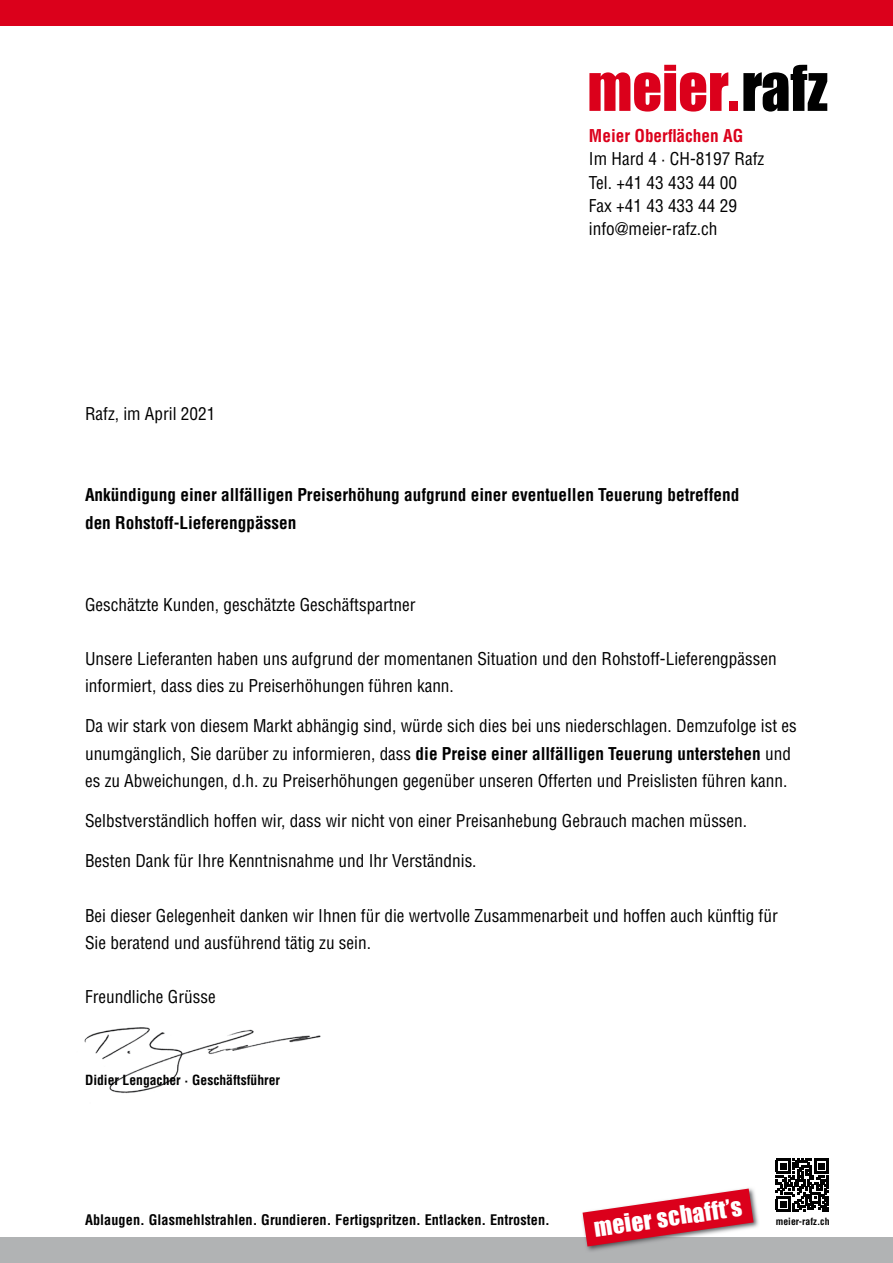
<style>
.page{position:relative;width:893px;height:1263px;background:#fff}
.page>*{position:absolute;margin:0;border:0;box-sizing:border-box;transform-origin:0 0}
.t1{font:23.25px "Impact";color:#fff}
.t2{font:condensed 17.25px/27.3px "Helvetica LT Std";color:#000}
.t3{font:700 condensed 17.25px/27.3px "Helvetica LT Std";color:#000}
.t4{font:700 condensed 17.25px "Helvetica LT Std";color:#db001b}
.t5{font:700 condensed 14.25px "Helvetica LT Std";letter-spacing:.005em;color:#000}
.t6{font:700 condensed 13.65px "Helvetica LT Std";color:#000}
.t7{font:700 condensed 9.75px "Helvetica LT Std";letter-spacing:.005em;color:#000}
.s1{font-weight:700}
</style>
<div class="page">
<img style="left:84px;top:1027px;width:237px;height:67px">
<div style="left:0;top:0;width:893px;height:26px;background:#db001b"></div>
<svg style="left:589px;top:65px;width:139px;height:47px"></svg>
<div style="left:729px;top:101px;width:8px;height:10px;background:#db001b"></div>
<svg style="left:743px;top:65px;width:84px;height:47px"></svg>
<div style="left:0;top:1237px;width:893px;height:26px;background:#b1b3b4"></div>
<svg style="left:776px;top:1158px;width:53px;height:54px"></svg>
<img style="left:582px;top:1192px;width:177px;height:59px">
<svg style="left:583px;top:1188px;width:171px;height:58px"></svg>
<p class="t2" style="left:85px;top:400px;width:132px">Rafz, im April 2021</p>
<p class="t4" style="left:589px;top:125px;width:156px">Meier Oberflächen AG</p>
<p class="t2" style="left:589px;top:147px;width:177px;line-height:23.2px">Im Hard 4 · CH-8197 Rafz<br>Tel. +41 43 433 44 00<br>Fax +41 43 433 44 29 info@meier-rafz.ch</p>
<p class="t3" style="left:85px;top:481px;width:656px">Ankündigung einer allfälligen Preiserhöhung aufgrund einer eventuellen Teuerung betreffend den Rohstoff-Lieferengpässen</p>
<p class="t2" style="left:85px;top:590px;width:332px">Geschätzte Kunden, geschätzte Geschäftspartner</p>
<p class="t2" style="left:85px;top:645px;width:693px">Unsere Lieferanten haben uns aufgrund der momentanen Situation und den Rohstoff-Lieferengpässen informiert, dass dies zu Preiserhöhungen führen kann.</p>
<p class="t2" style="left:85px;top:712px;width:713px">Da wir stark von diesem Markt abhängig sind, würde sich dies bei uns niederschlagen. Demzufolge ist es unumgänglich, Sie darüber zu informieren, dass <span class="s1">die Preise einer allfälligen Teuerung unterstehen</span> und es zu Abweichungen, d.h. zu Preiserhöhungen gegenüber unseren Offerten und Preislisten führen kann.</p>
<p class="t2" style="left:85px;top:807px;width:664px">Selbstverständlich hoffen wir, dass wir nicht von einer Preisanhebung Gebrauch machen müssen.</p>
<p class="t2" style="left:85px;top:847px;width:393px">Besten Dank für Ihre Kenntnisnahme und Ihr Verständnis.</p>
<p class="t2" style="left:85px;top:901px;width:694px">Bei dieser Gelegenheit danken wir Ihnen für die wertvolle Zusammenarbeit und hoffen auch künftig für<br>Sie beratend und ausführend tätig zu sein.</p>
<p class="t2" style="left:85px;top:983px;width:132px">Freundliche Grüsse</p>
<p class="t6" style="left:85px;top:1072px;width:197px">Didier Lengacher · Geschäftsführer</p>
<p class="t5" style="left:85px;top:1211px;width:466px">Ablaugen. Glasmehlstrahlen. Grundieren. Fertigspritzen. Entlacken. Entrosten.</p>
<h1 class="t1" style="left:592px;top:1210px;width:150px;rotate:-8deg">meier schafft’s</h1>
<p class="t7" style="left:776px;top:1215px;width:55px">meier-rafz.ch</p>
</div>
